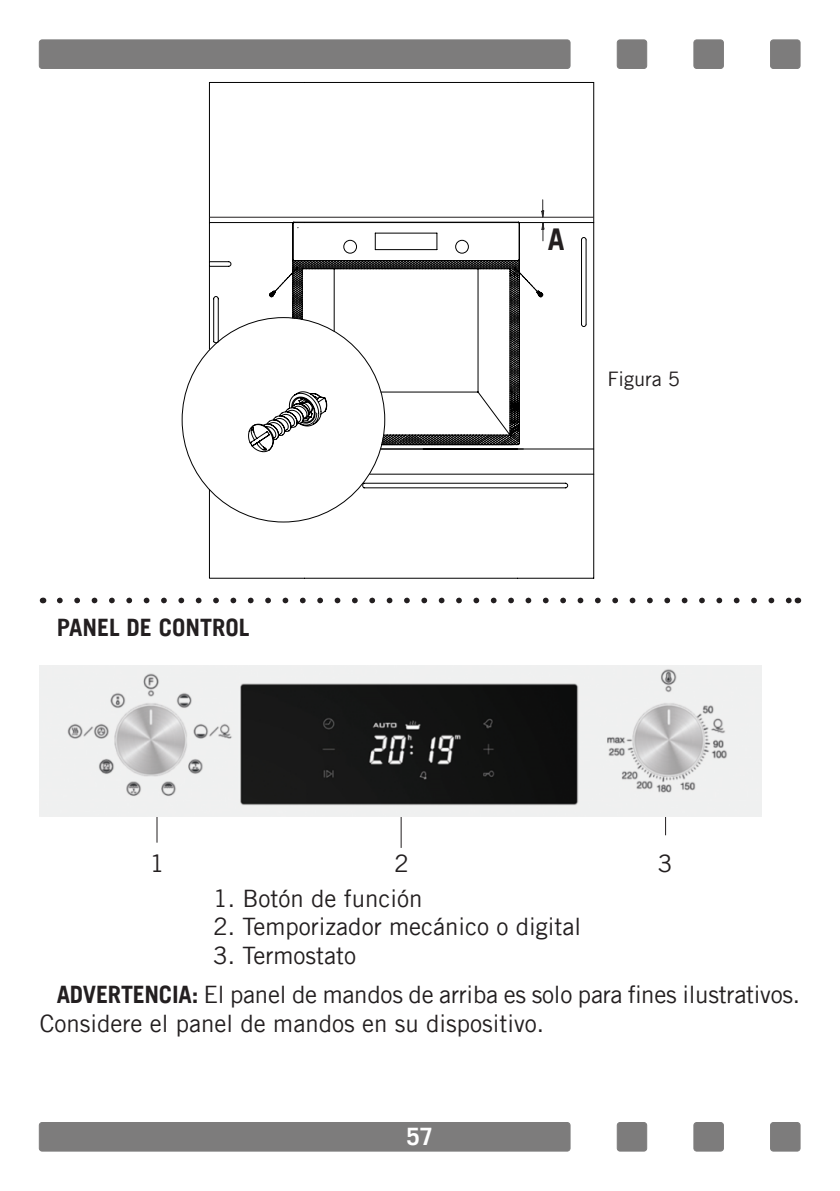
<style>
.page{position:relative;width:840px;height:1191px;background:#fff}
.page>*{position:absolute;margin:0;border:0;box-sizing:border-box;transform-origin:0 0}
.t1{font:700 30px "Trade Gothic";color:#231f20}
.t2{font:24px/28.8px "Trade Gothic";color:#231f20}
.t3{font:700 24px "Trade Gothic";color:#231f20}
.t4{font:700 24px "Trade Gothic";color:#fff}
.t5{font:20px "Trade Gothic";color:#231f20}
.s1{font-weight:700}
</style>
<div class="page">
<div style="left:39px;top:40px;width:530px;height:28px;background:#7d7c7c;border-radius:3px"></div>
<div style="left:39px;top:40px;width:531px;height:29px;border:1px solid #7d7c7c;border-radius:3px"></div>
<div style="left:770px;top:40px;width:29px;height:28px;background:#7d7c7c;border-radius:3px"></div>
<div style="left:769px;top:40px;width:30px;height:29px;border:1px solid #7d7c7c;border-radius:3px"></div>
<div style="left:617px;top:40px;width:29px;height:28px;background:#7d7c7c;border-radius:3px"></div>
<div style="left:616px;top:40px;width:30px;height:29px;border:1px solid #7d7c7c;border-radius:3px"></div>
<div style="left:693px;top:40px;width:30px;height:28px;background:#7d7c7c;border-radius:3px"></div>
<div style="left:693px;top:40px;width:30px;height:29px;border:1px solid #7d7c7c;border-radius:3px"></div>
<div style="left:39px;top:1122px;width:530px;height:29px;background:#7d7c7c;border-radius:3px"></div>
<div style="left:39px;top:1122px;width:531px;height:29px;border:1px solid #7d7c7c;border-radius:3px"></div>
<div style="left:770px;top:1122px;width:29px;height:29px;background:#7d7c7c;border-radius:3px"></div>
<div style="left:769px;top:1122px;width:30px;height:29px;border:1px solid #7d7c7c;border-radius:3px"></div>
<div style="left:617px;top:1122px;width:29px;height:29px;background:#7d7c7c;border-radius:3px"></div>
<div style="left:616px;top:1122px;width:30px;height:29px;border:1px solid #7d7c7c;border-radius:3px"></div>
<div style="left:693px;top:1122px;width:30px;height:29px;background:#7d7c7c;border-radius:3px"></div>
<div style="left:693px;top:1122px;width:30px;height:29px;border:1px solid #7d7c7c;border-radius:3px"></div>
<svg style="left:208px;top:82px;width:386px;height:497px"></svg>
<svg style="left:213px;top:221px;width:381px;height:268px"></svg>
<svg style="left:247px;top:292px;width:260px;height:160px"></svg>
<svg style="left:292px;top:260px;width:227px;height:7px;background:#252525"></svg>
<svg style="left:269px;top:267px;width:273px;height:179px"></svg>
<hr style="left:209px;top:217px;width:384px;height:1px;background:#231f20">
<svg style="left:540px;top:199px;width:4px;height:43px"></svg>
<svg style="left:60px;top:597px;width:728px;height:6px"></svg>
<hr style="left:156px;top:798px;width:1px;height:44px;background:#231f20">
<hr style="left:400px;top:793px;width:1px;height:55px;background:#231f20">
<img style="left:40px;top:666px;width:721px;height:150px">
<p class="t3" style="left:57px;top:613px;width:194px">PANEL DE CONTROL</p>
<p class="t1" style="left:547px;top:220px;width:18px">A</p>
<p class="t5" style="left:607px;top:366px;width:74px">Figura 5</p>
<p class="t2" style="left:150px;top:848px;width:16px">1</p>
<p class="t2" style="left:394px;top:848px;width:16px">2</p>
<p class="t2" style="left:657px;top:848px;width:16px">3</p>
<p class="t2" style="left:213px;top:883px;width:211px">1. Botón de función</p>
<p class="t2" style="left:213px;top:912px;width:369px">2. Temporizador mecánico o digital</p>
<p class="t2" style="left:213px;top:941px;width:145px">3. Termostato</p>
<p class="t2" style="left:40px;top:980px;width:761px;text-indent:17px"><span class="s1">ADVERTENCIA:</span> El panel de mandos de arriba es solo para fines ilustrativos.<br>Considere el panel de mandos en su dispositivo.</p>
<p class="t4" style="left:406px;top:1122px;width:28px">57</p>
</div>
